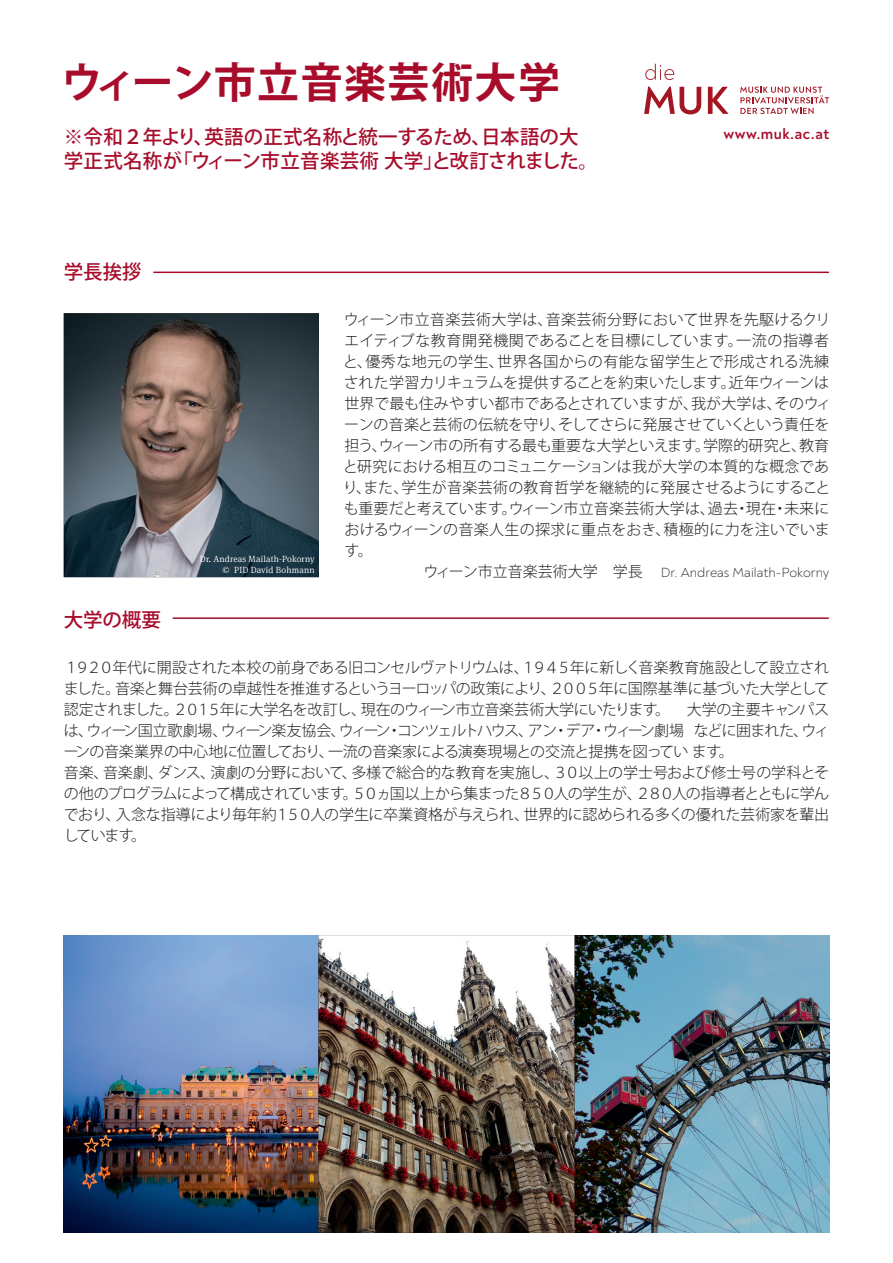
<style>
.page{position:relative;width:893px;height:1263px;background:#fff}
.page>*{position:absolute;margin:0;border:0;box-sizing:border-box;transform-origin:0 0}
.t1{font:700 42px "Koz Go Pro";letter-spacing:.035em;color:#a70d2b}
.t2{font:500 19.5px/23.4px "Koz Go Pro";color:#a70d2b}
.t3{font:300 15px/21px "Koz Go Pro";letter-spacing:-.04em;color:#231f20}
.t4{font:300 15px/21px "Koz Go Pro";letter-spacing:.005em;color:#231f20}
.t5{font:700 15px "Noah Text";letter-spacing:.03em;color:#a70d2b}
.t6{font:300 13.5px "Noah Text";color:#231f20}
.t7{font:300 9px/10.8px "Meta Serif Pro";letter-spacing:.015em;color:#fff;text-align:right}
.s1{font-family:"Koz Go Pro";font-size:15px}
</style>
<div class="page">
<img style="left:64px;top:935px;width:254px;height:298px">
<img style="left:574px;top:935px;width:255px;height:298px">
<img style="left:318px;top:935px;width:256px;height:298px">
<svg style="left:644px;top:87px;width:57px;height:27px"></svg>
<svg style="left:708px;top:87px;width:20px;height:27px"></svg>
<svg style="left:645px;top:64px;width:29px;height:16px"></svg>
<svg style="left:740px;top:87px;width:89px;height:27px"></svg>
<hr style="left:154px;top:272px;width:674px;height:1px;background:#a70d2b">
<hr style="left:173px;top:617px;width:655px;height:2px;background:#a70d2b">
<img style="left:64px;top:313px;width:255px;height:264px">
<h1 class="t1" style="left:61px;top:55px;width:501px">ウィーン市立音楽芸術大学</h1>
<h2 class="t2" style="left:64px;top:126px;width:536px">※令和２年より、英語の正式名称と統一するため、日本語の大学正式名称が「ウィーン市立音楽芸術 大学」と改訂されました。</h2>
<p class="t5" style="left:723px;top:125px;width:107px">www.muk.ac.at</p>
<h2 class="t2" style="left:64px;top:261px;width:79px">学長挨拶</h2>
<h2 class="t2" style="left:64px;top:609px;width:99px">大学の概要</h2>
<p class="t7" style="left:200px;top:553px;width:116px">Dr. Andreas Mailath-Pokorny © PID David Bohmann</p>
<p class="t4" style="left:343px;top:309px;width:490px">ウィーン市立音楽芸術大学は、音楽芸術分野において世界を先駆けるクリエイティブな教育開発機関であることを目標にしています。一流の指導者と、優秀な地元の学生、世界各国からの有能な留学生とで形成される洗練された学習カリキュラムを提供することを約束いたします。近年ウィーンは世界で最も住みやすい都市であるとされていますが、我が大学は、そのウィーンの音楽と芸術の伝統を守り、そしてさらに発展させていくという責任を担う、ウィーン市の所有する最も重要な大学といえます。学際的研究と、教育と研究における相互のコミュニケーションは我が大学の本質的な概念であり、また、学生が音楽芸術の教育哲学を継続的に発展させるようにすることも重要だと考えています。ウィーン市立音楽芸術大学は、過去・現在・未来におけるウィーンの音楽人生の探求に重点をおき、積極的に力を注いでいます。</p>
<p class="t6" style="left:424px;top:564px;width:407px"><span class="s1">ウィーン市立音楽芸術大学　学長　</span> Dr. Andreas Mailath-Pokorny</p>
<p class="t3" style="left:64px;top:657px;width:767px">１９２０年代に開設された本校の前身である旧コンセルヴァトリウムは、１９４５年に新しく音楽教育施設として設立されました。音楽と舞台芸術の卓越性を推進するというヨーロッパの政策により、２００５年に国際基準に基づいた大学として認定されました。２０１５年に大学名を改訂し、現在のウィーン市立音楽芸術大学にいたります。 大学の主要キャンパスは、ウィーン国立歌劇場、ウィーン楽友協会、ウィーン・コンツェルトハウス、アン・デア・ウィーン劇場 などに囲まれた、ウィーンの音楽業界の中心地に位置しており、一流の音楽家による演奏現場との交流と提携を図ってい ます。<br>音楽、音楽劇、ダンス、演劇の分野において、多様で総合的な教育を実施し、３０以上の学士号および修士号の学科とその他のプログラムによって構成されています。５０ヵ国以上から集まった８５０人の学生が、２８０人の指導者とともに学んでおり、入念な指導により毎年約１５０人の学生に卒業資格が与えられ、世界的に認められる多くの優れた芸術家を輩出しています。</p>
</div>
